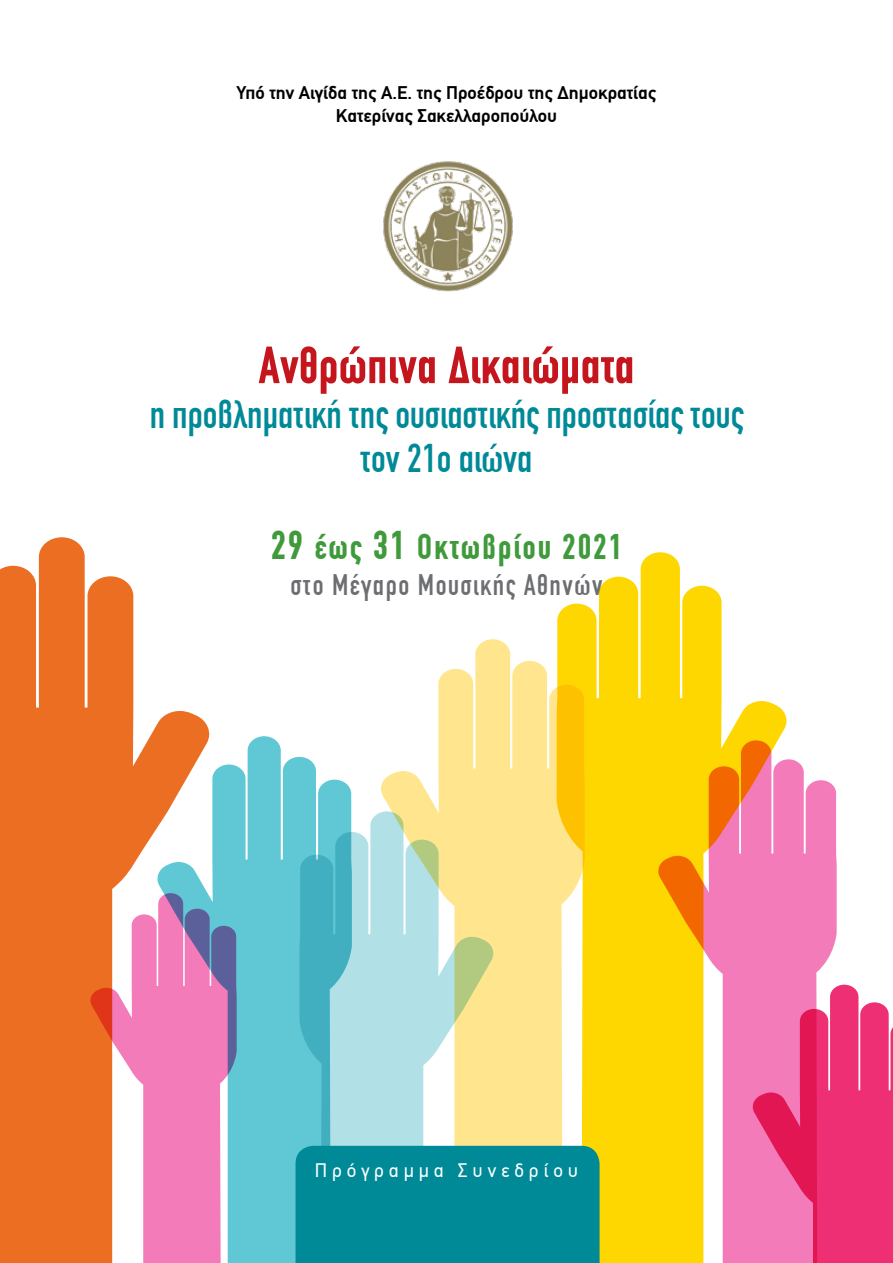
<style>
.page{position:relative;width:893px;height:1263px;background:#fff}
.page>*{position:absolute;margin:0;border:0;box-sizing:border-box;transform-origin:0 0}
.t1{font:700 52.5px "PF Din Text Compressed";color:#c4161c}
.t2{font:500 40.5px/43.5px "PF Din Text Compressed";color:#008997;text-align:center}
.t3{font:700 36px "PF Din Text Compressed";letter-spacing:.05em;color:#409a3c}
.t4{font:500 30px "PF Din Text Compressed";letter-spacing:.05em;color:#6d6e71}
.t5{font:19.5px "PF Din Text";letter-spacing:.25em;color:#fff}
.t6{font:700 18.75px/22.5px "PF Din Text";color:#000;text-align:center}
.s1{font-size:40.5px}
</style>
<div class="page">
<svg style="left:837px;top:985px;width:56px;height:278px;background:#ef3d7d"></svg>
<svg style="left:212px;top:736px;width:140px;height:527px;background:#71ced8"></svg>
<svg style="left:0;top:537px;width:209px;height:726px;fill:#ec6e23"></svg>
<svg style="left:300px;top:811px;width:81px;height:335px;background:#7fccd7"></svg>
<svg style="left:786px;top:759px;width:51px;height:504px;background:#f066a0"></svg>
<svg style="left:90px;top:893px;width:147px;height:370px;fill:#f37bb9"></svg>
<svg style="left:381px;top:639px;width:176px;height:507px;fill:#ffe68e"></svg>
<svg style="left:557px;top:552px;width:229px;height:711px;fill:#fed600"></svg>
<img style="left:383px;top:161px;width:130px;height:131px">
<div style="left:296px;top:1146px;width:304px;height:117px;background:#008997"></div>
<p class="t6" style="left:237px;top:81px;width:421px">Υπό την Αιγίδα της Α.E. της Προέδρου της Δημοκρατίας<br>Κατερίνας Σακελλαροπούλου</p>
<h1 class="t1" style="left:258px;top:334px;width:378px">Ανθρώπινα Δικαιώματα</h1>
<h2 class="t2" style="left:149px;top:393px;width:595px">η προβληματική της ουσιαστικής προστασίας τους τον 21ο αιώνα</h2>
<h3 class="t3" style="left:271px;top:525px;width:353px"><span class="s1">29</span> έως <span class="s1">31</span> Οκτωβρίου 2021</h3>
<h3 class="t4" style="left:291px;top:567px;width:313px">στο Μέγαρο Μουσικής Αθηνών</h3>
<p class="t5" style="left:315px;top:1159px;width:265px">Πρόγραμμα Συνεδρίου</p>
</div>
